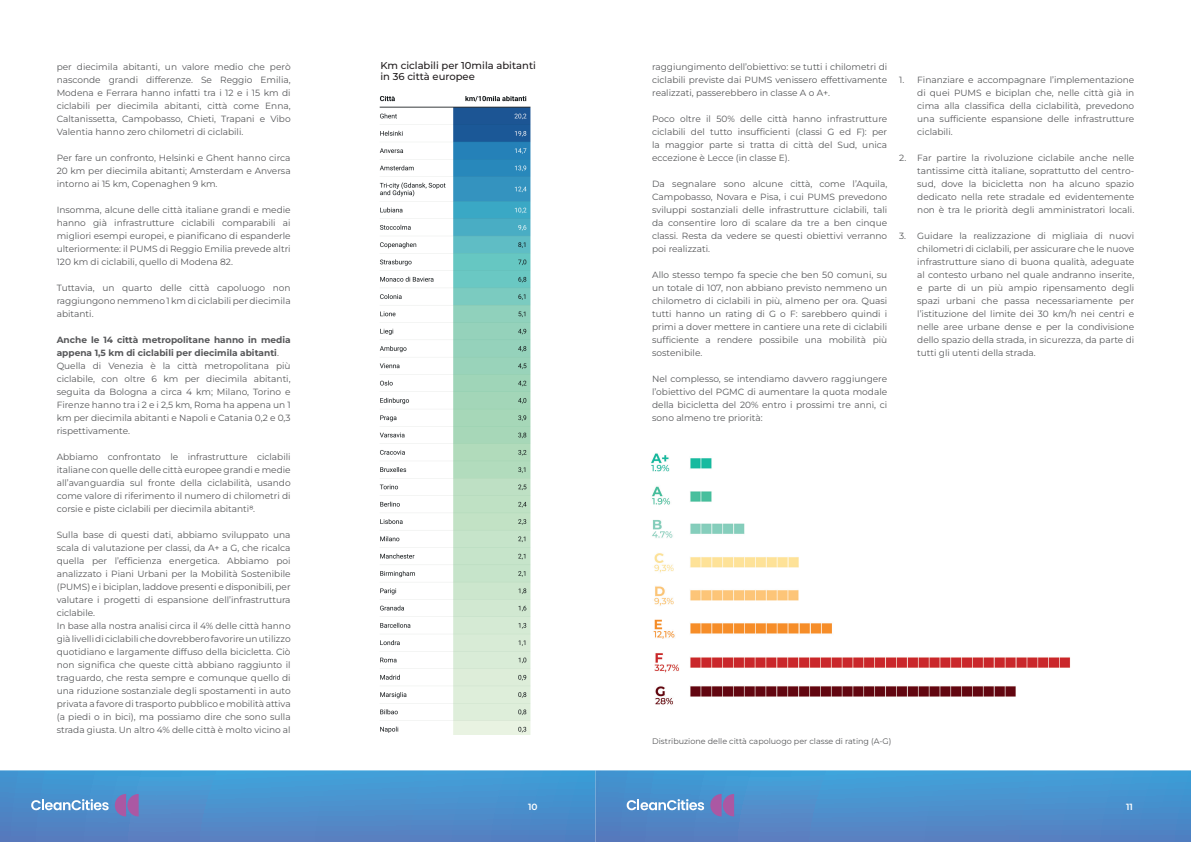
<style>
.page{position:relative;width:1191px;height:842px;background:#fff}
.page>*{position:absolute;margin:0;border:0;box-sizing:border-box;transform-origin:0 0}
.t1{font:500 10px/11.5px "Montserrat";color:#231f20}
.t2{font:9px/13px "Montserrat";color:#57585a;text-align:justify}
.t3{font:600 9px "Montserrat";color:#fff}
.t4{font:8px "Montserrat";color:#57585a}
.s1{font-weight:700}
</style>
<div class="page">
<svg style="left:0;top:770px;width:595px;height:72px;background:#4c8fcc"></svg>
<svg style="left:595px;top:770px;width:596px;height:72px;background:#4d8fcc"></svg>
<svg style="left:115px;top:794px;width:24px;height:22px"></svg>
<svg style="left:31px;top:799px;width:78px;height:11px"></svg>
<svg style="left:710px;top:794px;width:24px;height:22px"></svg>
<svg style="left:626px;top:799px;width:78px;height:11px"></svg>
<img style="left:379px;top:96px;width:152px;height:638px">
<img style="left:651px;top:453px;width:420px;height:252px">
<p class="t2" style="left:57px;top:60px;width:235px">per diecimila abitanti, un valore medio che però nasconde grandi differenze. Se Reggio Emilia, Modena e Ferrara hanno infatti tra i 12 e i 15 km di ciclabili per diecimila abitanti, città come Enna, Caltanissetta, Campobasso, Chieti, Trapani e Vibo Valentia hanno zero chilometri di ciclabili.</p>
<p class="t2" style="left:57px;top:151px;width:235px">Per fare un confronto, Helsinki e Ghent hanno circa 20 km per diecimila abitanti; Amsterdam e Anversa intorno ai 15 km, Copenaghen 9 km.</p>
<p class="t2" style="left:57px;top:203px;width:235px">Insomma, alcune delle città italiane grandi e medie hanno già infrastrutture ciclabili comparabili ai migliori esempi europei, e pianificano di espanderle ulteriormente: il PUMS di Reggio Emilia prevede altri 120 km di ciclabili, quello di Modena 82.</p>
<p class="t2" style="left:57px;top:281px;width:235px">Tuttavia, un quarto delle città capoluogo non raggiungono nemmeno 1 km di ciclabili per diecimila abitanti.</p>
<p class="t2" style="left:57px;top:333px;width:235px;text-align:left"><span class="s1">Anche le 14 città metropolitane hanno in media appena 1,5 km di ciclabili per diecimila abitanti</span>.<br>Quella di Venezia è la città metropolitana più ciclabile, con oltre 6 km per diecimila abitanti, seguita da Bologna a circa 4 km; Milano, Torino e Firenze hanno tra i 2 e i 2,5 km, Roma ha appena un 1 km per diecimila abitanti e Napoli e Catania 0,2 e 0,3 rispettivamente.</p>
<p class="t2" style="left:57px;top:450px;width:235px">Abbiamo confrontato le infrastrutture ciclabili italiane con quelle delle città europee grandi e medie all’avanguardia sul fronte della ciclabilità, usando come valore di riferimento il numero di chilometri di corsie e piste ciclabili per diecimila abitanti8.</p>
<p class="t2" style="left:57px;top:528px;width:235px;text-align:left">Sulla base di questi dati, abbiamo sviluppato una scala di valutazione per classi, da A+ a G, che ricalca quella per l’efficienza energetica. Abbiamo poi analizzato i Piani Urbani per la Mobilità Sostenibile (PUMS) e i biciplan, laddove presenti e disponibili, per valutare i progetti di espansione dell’infrastruttura ciclabile.<br>In base alla nostra analisi circa il 4% delle città hanno già livelli di ciclabili che dovrebbero favorire un utilizzo quotidiano e largamente diffuso della bicicletta. Ciò non significa che queste città abbiano raggiunto il traguardo, che resta sempre e comunque quello di una riduzione sostanziale degli spostamenti in auto privata a favore di trasporto pubblico e mobilità attiva (a piedi o in bici), ma possiamo dire che sono sulla strada giusta. Un altro 4% delle città è molto vicino al</p>
<p class="t1" style="left:380px;top:59px;width:157px">Km ciclabili per 10mila abitanti in 36 città europee</p>
<p class="t2" style="left:652px;top:60px;width:236px">raggiungimento dell’obiettivo: se tutti i chilometri di ciclabili previste dai PUMS venissero effettivamente realizzati, passerebbero in classe A o A+.</p>
<p class="t2" style="left:652px;top:112px;width:236px">Poco oltre il 50% delle città hanno infrastrutture ciclabili del tutto insufficienti (classi G ed F): per la maggior parte si tratta di città del Sud, unica eccezione è Lecce (in classe E).</p>
<p class="t2" style="left:652px;top:177px;width:236px">Da segnalare sono alcune città, come l’Aquila, Campobasso, Novara e Pisa, i cui PUMS prevedono sviluppi sostanziali delle infrastrutture ciclabili, tali da consentire loro di scalare da tre a ben cinque classi. Resta da vedere se questi obiettivi verranno poi realizzati.</p>
<p class="t2" style="left:652px;top:268px;width:236px">Allo stesso tempo fa specie che ben 50 comuni, su un totale di 107, non abbiano previsto nemmeno un chilometro di ciclabili in più, almeno per ora. Quasi tutti hanno un rating di G o F: sarebbero quindi i primi a dover mettere in cantiere una rete di ciclabili sufficiente a rendere possibile una mobilità più sostenibile.</p>
<p class="t2" style="left:652px;top:372px;width:236px">Nel complesso, se intendiamo davvero raggiungere l’obiettivo del PGMC di aumentare la quota modale della bicicletta del 20% entro i prossimi tre anni, ci sono almeno tre priorità:</p>
<p class="t2" style="left:917px;top:73px;width:218px;text-indent:-18px">1. Finanziare e accompagnare l’implementazione di quei PUMS e biciplan che, nelle città già in cima alla classifica della ciclabilità, prevedono una sufficiente espansione delle infrastrutture ciclabili.</p>
<p class="t2" style="left:917px;top:151px;width:218px;text-indent:-18px">2. Far partire la rivoluzione ciclabile anche nelle tantissime città italiane, soprattutto del centro&shy;sud, dove la bicicletta non ha alcuno spazio dedicato nella rete stradale ed evidentemente non è tra le priorità degli amministratori locali.</p>
<p class="t2" style="left:917px;top:229px;width:218px;text-indent:-18px">3. Guidare la realizzazione di migliaia di nuovi chilometri di ciclabili, per assicurare che le nuove infrastrutture siano di buona qualità, adeguate al contesto urbano nel quale andranno inserite, e parte di un più ampio ripensamento degli spazi urbani che passa necessariamente per l’istituzione del limite dei 30 km/h nei centri e nelle aree urbane dense e per la condivisione dello spazio della strada, in sicurezza, da parte di tutti gli utenti della strada.</p>
<p class="t4" style="left:652px;top:736px;width:241px">Distribuzione delle città capoluogo per classe di rating (A-G)</p>
<p class="t3" style="left:528px;top:800px;width:11px">10</p>
<p class="t3" style="left:1126px;top:800px;width:8px">11</p>
</div>
